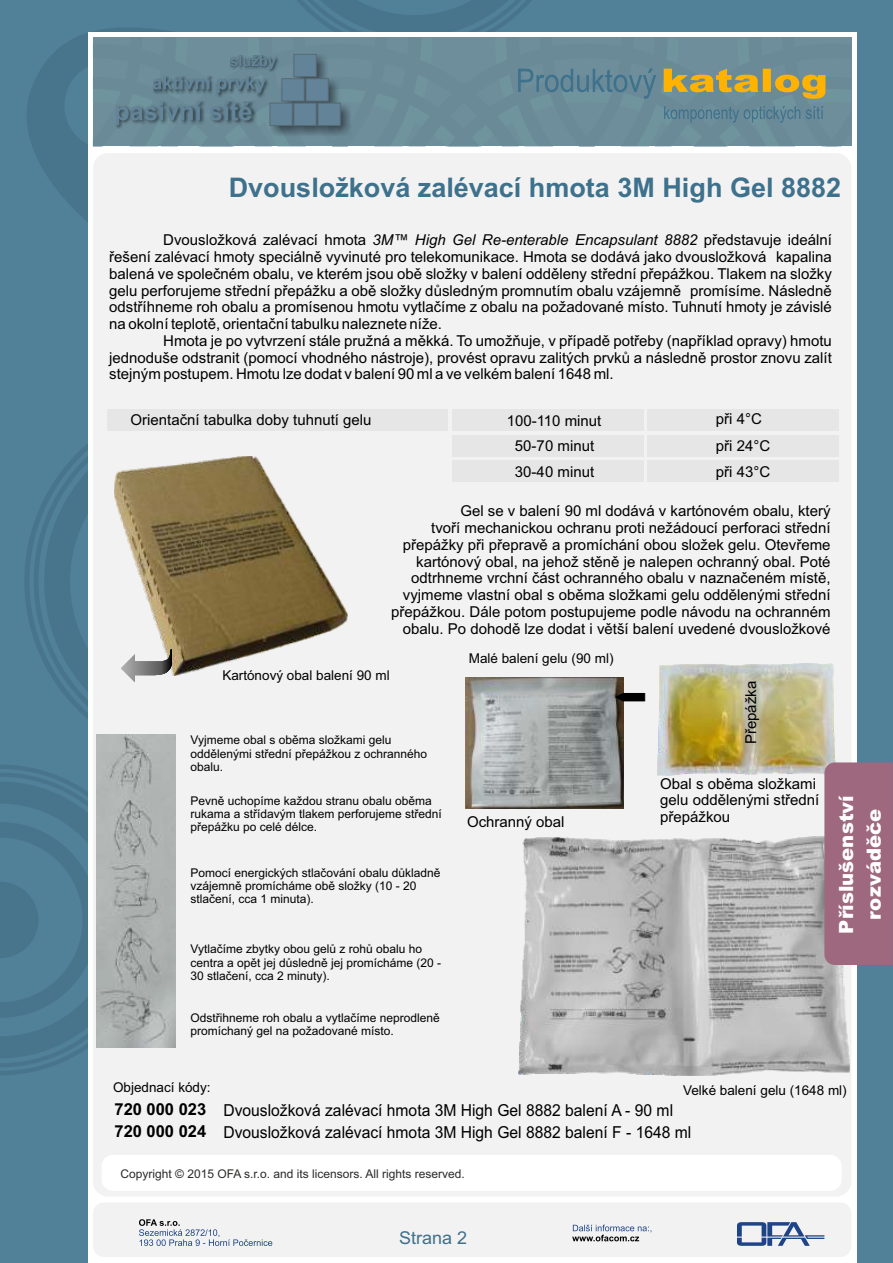
<style>
.page{position:relative;width:893px;height:1263px;background:#518099}
.page>*{position:absolute;margin:0;border:0;box-sizing:border-box;transform-origin:0 0}
.t1{font:700 27px "Arial";color:#3d718c}
.t2{font:900 19.65px/27.6px "Arial";color:#fff;text-align:center}
.t3{font:17.7px "Arial";color:#3d718c}
.t4{font:16.5px "Arial";color:#000;scale:.95 1}
.t5{font:15px/16.8px "Arial";color:#000;text-align:justify}
.t6{font:13.5px "Arial";color:#000}
.t7{font:12px/13.4px "Arial";color:#000}
.t8{font:12px "Arial";color:#2b2a29}
.s1{font-style:italic}
.s2{font-weight:700}
</style>
<div class="page">
<svg style="left:25px;top:444px;width:63px;height:275px"></svg>
<svg style="left:0;top:765px;width:48px;height:310px"></svg>
<svg style="left:0;top:772px;width:88px;height:295px"></svg>
<svg style="left:27px;top:32px;width:66px;height:190px;fill:#49758c"></svg>
<div style="left:88px;top:33px;width:768px;height:1230px;background:#fff"></div>
<div style="left:93px;top:1202px;width:758px;height:55px;background:#f2f2f2;border-radius:11px"></div>
<div style="left:93px;top:153px;width:758px;height:1043px;background:#f2f2f2;border-radius:15px"></div>
<svg style="left:737px;top:1222px;width:87px;height:24px"></svg>
<svg style="left:139px;top:1219px;width:133px;height:27px"></svg>
<svg style="left:572px;top:1225px;width:79px;height:16px"></svg>
<svg style="left:93px;top:0;width:758px;height:146px"></svg>
<div style="left:102px;top:1155px;width:740px;height:36px;background:#fff;border-radius:11px"></div>
<div style="left:108px;top:410px;width:340px;height:21px;background:#e6e6e6"></div>
<div style="left:452px;top:410px;width:191px;height:21px;background:#e6e6e6"></div>
<div style="left:452px;top:435px;width:191px;height:22px;background:#e6e6e6"></div>
<div style="left:452px;top:461px;width:191px;height:21px;background:#e6e6e6"></div>
<div style="left:648px;top:410px;width:191px;height:21px;background:#e6e6e6"></div>
<div style="left:648px;top:435px;width:191px;height:22px;background:#e6e6e6"></div>
<div style="left:648px;top:461px;width:191px;height:21px;background:#e6e6e6"></div>
<img style="left:465px;top:677px;width:158px;height:131px">
<img style="left:114px;top:456px;width:234px;height:219px">
<hr style="left:121px;top:650px;width:1px;height:32px;background:#b2b2b2">
<hr style="left:122px;top:650px;width:1px;height:32px;background:#afafaf">
<hr style="left:123px;top:650px;width:1px;height:32px;background:#adadad">
<hr style="left:124px;top:650px;width:1px;height:32px;background:#ababab">
<hr style="left:125px;top:650px;width:1px;height:32px;background:#a9a9a9">
<hr style="left:126px;top:650px;width:1px;height:32px;background:#a7a7a7">
<hr style="left:127px;top:650px;width:1px;height:32px;background:#a5a5a5">
<hr style="left:128px;top:650px;width:1px;height:32px;background:#a2a2a2">
<hr style="left:129px;top:650px;width:1px;height:32px;background:#a0a0a0">
<hr style="left:130px;top:650px;width:1px;height:32px;background:#9e9e9e">
<hr style="left:131px;top:650px;width:1px;height:32px;background:#9c9c9c">
<hr style="left:132px;top:650px;width:1px;height:32px;background:#9a9a9a">
<hr style="left:133px;top:650px;width:1px;height:32px;background:#979797">
<hr style="left:134px;top:650px;width:1px;height:32px;background:#959595">
<hr style="left:135px;top:650px;width:1px;height:32px;background:#939393">
<hr style="left:136px;top:650px;width:1px;height:32px;background:#919191">
<hr style="left:137px;top:650px;width:1px;height:32px;background:#8f8f8f">
<hr style="left:138px;top:650px;width:1px;height:32px;background:#8c8c8c">
<hr style="left:139px;top:650px;width:1px;height:32px;background:#8a8a8a">
<hr style="left:140px;top:650px;width:1px;height:32px;background:#888">
<hr style="left:141px;top:650px;width:1px;height:32px;background:#868686">
<hr style="left:142px;top:650px;width:1px;height:32px;background:#848484">
<hr style="left:143px;top:650px;width:1px;height:32px;background:#818181">
<hr style="left:144px;top:650px;width:1px;height:32px;background:#7f7f7f">
<hr style="left:145px;top:650px;width:1px;height:32px;background:#7d7d7d">
<hr style="left:146px;top:650px;width:1px;height:32px;background:#7b7b7b">
<hr style="left:147px;top:650px;width:1px;height:32px;background:#797979">
<hr style="left:148px;top:650px;width:1px;height:32px;background:#767676">
<hr style="left:149px;top:650px;width:1px;height:32px;background:#747474">
<hr style="left:150px;top:650px;width:1px;height:32px;background:#727272">
<hr style="left:151px;top:650px;width:1px;height:32px;background:#707070">
<hr style="left:152px;top:650px;width:1px;height:32px;background:#6e6e6e">
<hr style="left:153px;top:650px;width:1px;height:32px;background:#6b6b6b">
<hr style="left:154px;top:650px;width:1px;height:32px;background:#696969">
<hr style="left:155px;top:650px;width:1px;height:32px;background:#676767">
<hr style="left:156px;top:650px;width:1px;height:32px;background:#656565">
<hr style="left:157px;top:650px;width:1px;height:32px;background:#636363">
<hr style="left:158px;top:650px;width:1px;height:32px;background:#616161">
<hr style="left:159px;top:650px;width:1px;height:32px;background:#5e5e5e">
<hr style="left:160px;top:650px;width:1px;height:32px;background:#5c5c5c">
<hr style="left:161px;top:650px;width:1px;height:32px;background:#5a5a5a">
<hr style="left:162px;top:650px;width:1px;height:32px;background:#525252">
<hr style="left:163px;top:650px;width:1px;height:32px;background:#4a4a4a">
<hr style="left:164px;top:650px;width:1px;height:32px;background:#414141">
<hr style="left:165px;top:650px;width:1px;height:32px;background:#383838">
<hr style="left:166px;top:650px;width:1px;height:32px;background:#2f2f2f">
<hr style="left:167px;top:650px;width:1px;height:32px;background:#272727">
<hr style="left:168px;top:650px;width:1px;height:32px;background:#1e1e1e">
<hr style="left:169px;top:650px;width:1px;height:32px;background:#151515">
<hr style="left:170px;top:650px;width:1px;height:32px;background:#0c0c0c">
<hr style="left:171px;top:650px;width:1px;height:32px;background:#040404">
<hr style="left:172px;top:650px;width:1px;height:32px;background:#000">
<img style="left:97px;top:734px;width:78px;height:313px">
<img style="left:657px;top:663px;width:178px;height:112px">
<img style="left:519px;top:836px;width:330px;height:240px">
<div style="left:824px;top:762px;width:69px;height:203px;background:#9e687e"></div>
<svg style="left:615px;top:692px;width:9px;height:9px"></svg>
<h1 class="t1" style="left:229px;top:177px;width:614px">Dvousložková zalévací hmota 3M High Gel 8882</h1>
<p class="t5" style="left:109px;top:233px;width:724px;text-indent:54px">Dvousložková zalévací hmota <span class="s1">3M™ High Gel Re-enterable Encapsulant 8882</span> představuje ideální řešení zalévací hmoty speciálně vyvinuté pro telekomunikace. Hmota se dodává jako dvousložková kapalina balená ve společném obalu, ve kterém jsou obě složky v balení odděleny střední přepážkou. Tlakem na složky gelu perforujeme střední přepážku a obě složky důsledným promnutím obalu vzájemně promísíme. Následně odstříhneme roh obalu a promísenou hmotu vytlačíme z obalu na požadované místo. Tuhnutí hmoty je závislé na okolní teplotě, orientační tabulku naleznete níže.</p>
<p class="t5" style="left:109px;top:334px;width:724px;text-indent:54px">Hmota je po vytvrzení stále pružná a měkká. To umožňuje, v případě potřeby (například opravy) hmotu jednoduše odstranit (pomocí vhodného nástroje), provést opravu zalitých prvků a následně prostor znovu zalít stejným postupem. Hmotu lze dodat v balení 90 ml a ve velkém balení 1648 ml.</p>
<p class="t5" style="left:131px;top:412px;width:242px">Orientační tabulka doby tuhnutí gelu</p>
<p class="t5" style="left:507px;top:413px;width:96px">100-110 minut</p>
<p class="t5" style="left:716px;top:412px;width:48px">při 4°C</p>
<p class="t5" style="left:515px;top:439px;width:81px">50-70 minut</p>
<p class="t5" style="left:716px;top:439px;width:56px">při 24°C</p>
<p class="t5" style="left:515px;top:464px;width:81px">30-40 minut</p>
<p class="t5" style="left:716px;top:465px;width:56px">při 43°C</p>
<p class="t5" style="left:391px;top:504px;width:441px;text-align:right">Gel se v balení 90 ml dodává v kartónovém obalu, který<br>tvoří mechanickou ochranu proti nežádoucí perforaci střední přepážky při přepravě a promíchání obou složek gelu. Otevřeme kartónový obal, na jehož stěně je nalepen ochranný obal. Poté odtrhneme vrchní část ochranného obalu v naznačeném místě, vyjmeme vlastní obal s oběma složkami gelu oddělenými střední přepážkou. Dále potom postupujeme podle návodu na ochranném obalu. Po dohodě lze dodat i větší balení uvedené dvousložkové</p>
<p class="t6" style="left:222px;top:670px;width:169px">Kartónový obal balení 90 ml</p>
<p class="t7" style="left:190px;top:734px;width:238px">Vyjmeme obal s oběma složkami gelu oddělenými střední přepážkou z ochranného obalu.</p>
<p class="t7" style="left:190px;top:795px;width:253px">Pevně uchopíme každou stranu obalu oběma rukama a střídavým tlakem perforujeme střední přepážku po celé délce.</p>
<p class="t7" style="left:190px;top:867px;width:252px">Pomocí energických stlačování obalu důkladně vzájemně promícháme obě složky (10 - 20 stlačení, cca 1 minuta).</p>
<p class="t7" style="left:190px;top:943px;width:252px">Vytlačíme zbytky obou gelů z rohů obalu ho centra a opět jej důsledně jej promícháme (20 -<br>30 stlačení, cca 2 minuty).</p>
<p class="t7" style="left:190px;top:1012px;width:251px">Odstřihneme roh obalu a vytlačíme neprodleně promíchaný gel na požadované místo.</p>
<p class="t6" style="left:469px;top:653px;width:146px">Malé balení gelu (90 ml)</p>
<p class="t5" style="left:467px;top:815px;width:99px">Ochranný obal</p>
<p class="t5" style="left:744px;top:744px;width:65px;rotate:-90deg">Přepážka</p>
<p class="t5" style="left:660px;top:776px;width:161px;text-align:left">Obal s oběma složkami gelu oddělenými střední přepážkou</p>
<h2 class="t2" style="left:834px;top:933px;width:140px;rotate:-90deg">Příslušenství rozváděče</h2>
<p class="t6" style="left:113px;top:1082px;width:99px">Objednací kódy:</p>
<p class="t6" style="left:683px;top:1085px;width:165px">Velké balení gelu (1648 ml)</p>
<p class="t4" style="left:114px;top:1126px;width:609px"><span class="s2">720 000 024</span> Dvousložková zalévací hmota 3M High Gel 8882 balení F - 1648 ml</p>
<p class="t4" style="left:114px;top:1104px;width:589px"><span class="s2">720 000 023</span> Dvousložková zalévací hmota 3M High Gel 8882 balení A - 90 ml</p>
<p class="t8" style="left:120px;top:1169px;width:346px">Copyright © 2015 OFA s.r.o. and its licensors. All rights reserved.</p>
<p class="t3" style="left:399px;top:1231px;width:70px">Strana 2</p>
</div>
